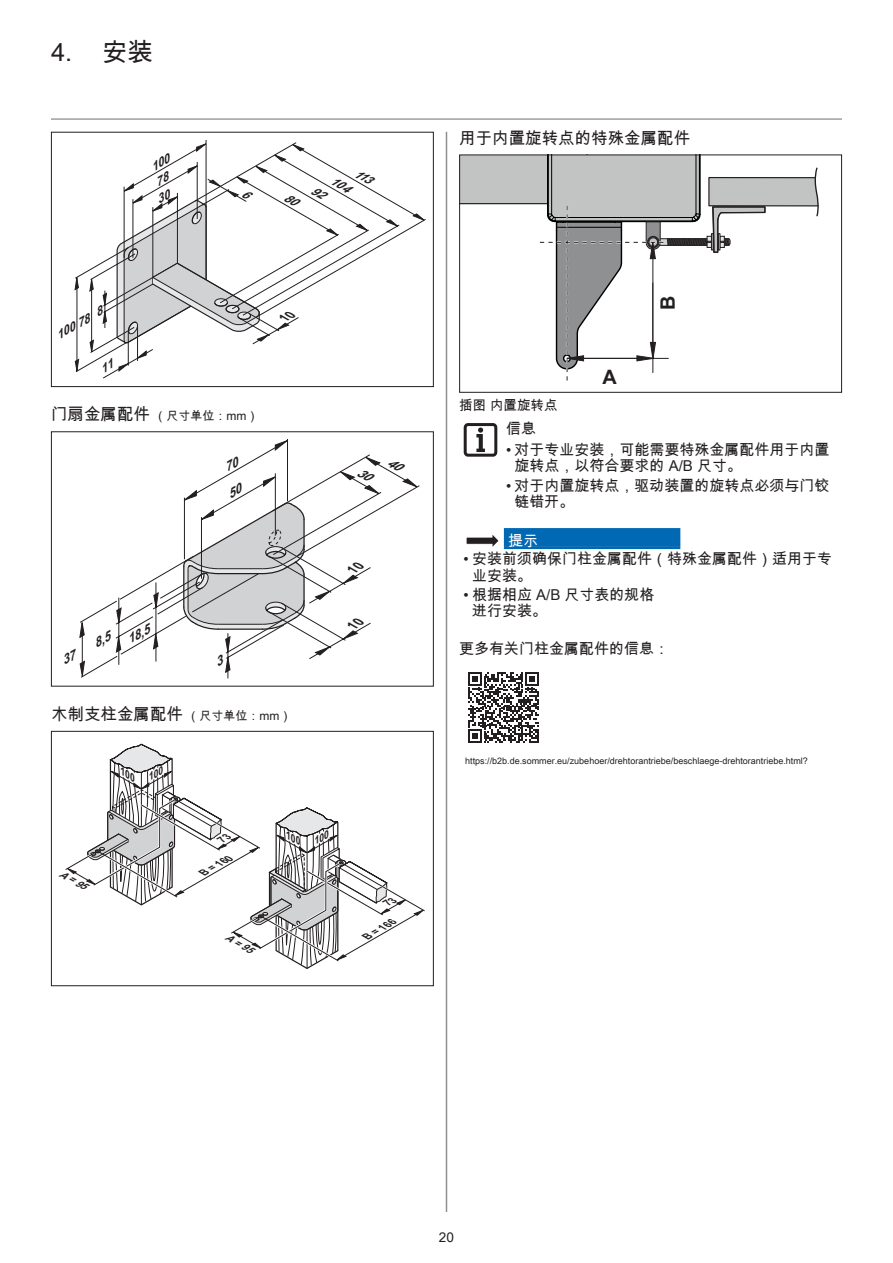
<style>
.page{position:relative;width:893px;height:1263px;background:#fff}
.page>*{position:absolute;margin:0;border:0;box-sizing:border-box;transform-origin:0 0}
.t1{font:25.5px "Arial Unicode MS";color:#231f20}
.t2{font:700 19.95px "Arial";color:#231f20}
.t3{font:16.5px "Arial Unicode MS";color:#231f20}
.t4{font:15px/16.5px "Arial Unicode MS";color:#231f20}
.t5{font:15px "Arial Unicode MS";color:#fff}
.t6{font:13.5px "Arial Unicode MS";color:#231f20}
.t7{font:italic 700 12.45px/24.6px "Arial";color:#231f20}
.t8{font:12px "Arial Unicode MS";color:#231f20}
.t9{font:italic 700 12px "Arial";color:#231f20}
.t10{font:italic 700 9.9px "Arial";color:#231f20}
.t11{font:9px "Arial Unicode MS";color:#231f20}
.s1{font-size:16.5px}
</style>
<div class="page">
<hr style="left:51px;top:118px;width:791px;height:2px;background:#8d8f90">
<hr style="left:446px;top:132px;width:1px;height:1080px;background:#8d8f90">
<div style="left:51px;top:132px;width:383px;height:255px;border:1px solid #231f20"></div>
<div style="left:51px;top:431px;width:383px;height:255px;border:1px solid #231f20"></div>
<div style="left:51px;top:731px;width:383px;height:255px;border:1px solid #231f20"></div>
<svg style="left:461px;top:157px;width:358px;height:224px"></svg>
<hr style="left:567px;top:358px;width:102px;height:1px;background:#231f20">
<hr style="left:652px;top:254px;width:1px;height:119px;background:#231f20">
<div style="left:459px;top:155px;width:383px;height:238px;border:1px solid #231f20"></div>
<svg style="left:466px;top:535px;width:33px;height:12px"></svg>
<div style="left:504px;top:528px;width:176px;height:18px;background:#0168b3"></div>
<hr style="left:504px;top:546px;width:176px;height:3px;background:#0168b3">
<svg style="left:468px;top:672px;width:71px;height:70px"></svg>
<div style="left:464px;top:423px;width:33px;height:34px;border:3px solid #231f20;border-radius:3px"></div>
<svg style="left:476px;top:428px;width:9px;height:24px"></svg>
<svg style="left:74px;top:140px;width:352px;height:239px"></svg>
<svg style="left:79px;top:439px;width:341px;height:240px"></svg>
<svg style="left:65px;top:744px;width:360px;height:225px"></svg>
<h1 class="t1" style="left:51px;top:33px;width:104px">4. 安装</h1>
<p class="t9" style="left:52px;top:329px;width:53px;rotate:-30deg">100 78 8</p>
<p class="t8" style="left:51px;top:408px;width:209px"><span class="s1">门扇金属配件</span> （尺寸单位：mm）</p>
<p class="t7" style="left:210px;top:463px;width:26px;text-indent:10px;rotate:-30deg">70<br>50</p>
<p class="t7" style="left:121px;top:630px;width:26px;rotate:-30deg">18,5</p>
<p class="t8" style="left:51px;top:707px;width:242px"><span class="s1">木制支柱金属配件</span> （尺寸单位：mm）</p>
<p class="t10" style="left:64px;top:866px;width:31px;rotate:30deg">A = 95</p>
<p class="t10" style="left:199px;top:867px;width:36px;rotate:-30deg">B = 160</p>
<p class="t10" style="left:230px;top:930px;width:31px;rotate:30deg">A = 95</p>
<p class="t10" style="left:362px;top:931px;width:36px;rotate:-30deg">B = 166</p>
<p class="t3" style="left:459px;top:126px;width:232px">用于内置旋转点的特殊金属配件</p>
<h2 class="t2" style="left:602px;top:362px;width:16px">A</h2>
<h2 class="t2" style="left:654px;top:310px;width:16px;rotate:-90deg">B</h2>
<p class="t6" style="left:459px;top:396px;width:100px">插图 内置旋转点</p>
<p class="t4" style="left:506px;top:420px;width:31px">信息</p>
<p class="t4" style="left:514px;top:441px;width:316px;text-indent:-9px">• 对于专业安装，可能需要特殊金属配件用于内置旋转点，以符合要求的 A/B 尺寸。</p>
<p class="t4" style="left:514px;top:477px;width:316px;text-indent:-9px">• 对于内置旋转点，驱动装置的旋转点必须与门铰链错开。</p>
<p class="t5" style="left:508px;top:530px;width:31px">提示</p>
<p class="t4" style="left:472px;top:550px;width:362px;text-indent:-9px">• 安装前须确保门柱金属配件（特殊金属配件）适用于专业安装。</p>
<p class="t4" style="left:472px;top:586px;width:184px;text-indent:-9px">• 根据相应 A/B 尺寸表的规格进行安装。</p>
<p class="t4" style="left:459px;top:640px;width:211px">更多有关门柱金属配件的信息：</p>
<p class="t11" style="left:465px;top:754px;width:344px">https://b2b.de.sommer.eu/zubehoer/drehtorantriebe/beschlaege-drehtorantriebe.html?</p>
<p class="t6" style="left:439px;top:1227px;width:17px">20</p>
</div>
